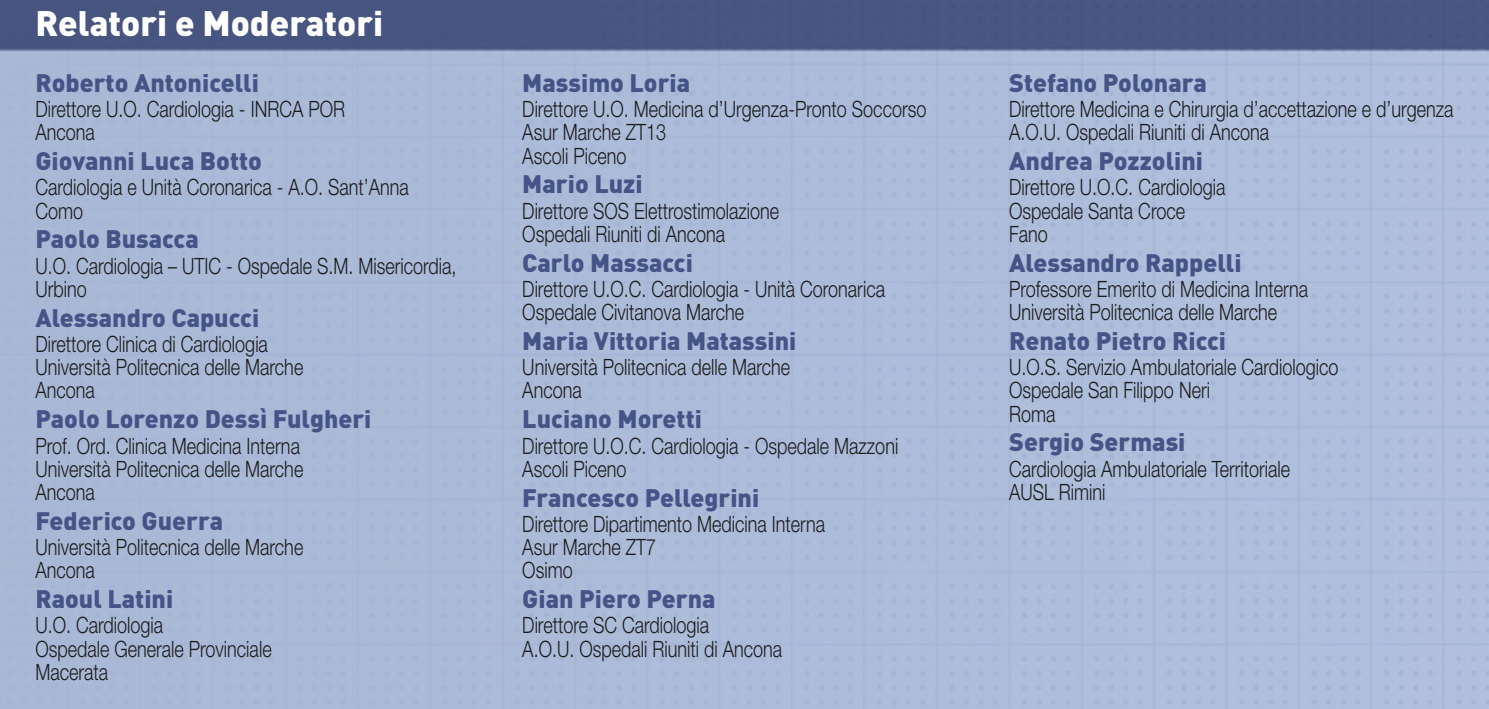
<style>
.page{position:relative;width:1489px;height:709px;background:#fff}
.page>*{position:absolute;margin:0;border:0;box-sizing:border-box;transform-origin:0 0}
.t1{font:900 35px "DIN";color:#fff}
.t2{font:900 25px "DIN";color:#445486}
.t3{font:300 22.5px/23.2px "Helvetica Neue";color:#1b1b1b;scale:.8 1}
</style>
<div class="page">
<img style="left:0;top:0;width:1488px;height:709px">
<h1 class="t1" style="left:35px;top:0;width:349px">Relatori e Moderatori</h1>
<p class="t2" style="left:35px;top:66px;width:225px">Roberto Antonicelli</p>
<p class="t3" style="left:35px;top:97px;width:388px">Direttore U.O. Cardiologia - INRCA POR<br>Ancona</p>
<p class="t2" style="left:35px;top:144px;width:228px">Giovanni Luca Botto</p>
<p class="t3" style="left:35px;top:175px;width:468px">Cardiologia e Unità Coronarica - A.O. Sant’Anna<br>Como</p>
<p class="t2" style="left:35px;top:223px;width:165px">Paolo Busacca</p>
<p class="t3" style="left:35px;top:254px;width:528px">U.O. Cardiologia – UTIC - Ospedale S.M. Misericordia,<br>Urbino</p>
<p class="t2" style="left:35px;top:301px;width:225px">Alessandro Capucci</p>
<p class="t3" style="left:35px;top:332px;width:336px">Direttore Clinica di Cardiologia<br>Università Politecnica delle Marche<br>Ancona</p>
<p class="t2" style="left:35px;top:402px;width:337px">Paolo Lorenzo Dessì Fulgheri</p>
<p class="t3" style="left:35px;top:433px;width:336px">Prof. Ord. Clinica Medicina Interna<br>Università Politecnica delle Marche<br>Ancona</p>
<p class="t2" style="left:35px;top:504px;width:189px">Federico Guerra</p>
<p class="t3" style="left:35px;top:535px;width:336px">Università Politecnica delle Marche<br>Ancona</p>
<p class="t2" style="left:35px;top:582px;width:139px">Raoul Latini</p>
<p class="t3" style="left:35px;top:613px;width:297px">U.O. Cardiologia<br>Ospedale Generale Provinciale<br>Macerata</p>
<p class="t2" style="left:522px;top:66px;width:169px">Massimo Loria</p>
<p class="t3" style="left:522px;top:97px;width:506px">Direttore U.O. Medicina d’Urgenza-Pronto Soccorso<br>Asur Marche ZT13<br>Ascoli Piceno</p>
<p class="t2" style="left:522px;top:167px;width:122px">Mario Luzi</p>
<p class="t3" style="left:522px;top:198px;width:322px">Direttore SOS Elettrostimolazione<br>Ospedali Riuniti di Ancona</p>
<p class="t2" style="left:522px;top:246px;width:172px">Carlo Massacci</p>
<p class="t3" style="left:522px;top:277px;width:455px">Direttore U.O.C. Cardiologia - Unità Coronarica<br>Ospedale Civitanova Marche</p>
<p class="t2" style="left:522px;top:324px;width:275px">Maria Vittoria Matassini</p>
<p class="t3" style="left:522px;top:355px;width:336px">Università Politecnica delle Marche<br>Ancona</p>
<p class="t2" style="left:522px;top:402px;width:181px">Luciano Moretti</p>
<p class="t3" style="left:522px;top:433px;width:471px">Direttore U.O.C. Cardiologia - Ospedale Mazzoni<br>Ascoli Piceno</p>
<p class="t2" style="left:522px;top:481px;width:238px">Francesco Pellegrini</p>
<p class="t3" style="left:522px;top:511px;width:380px">Direttore Dipartimento Medicina Interna<br>Asur Marche ZT7<br>Osimo</p>
<p class="t2" style="left:522px;top:582px;width:195px">Gian Piero Perna</p>
<p class="t3" style="left:522px;top:613px;width:326px">Direttore SC Cardiologia<br>A.O.U. Ospedali Riuniti di Ancona</p>
<p class="t2" style="left:1009px;top:66px;width:199px">Stefano Polonara</p>
<p class="t3" style="left:1009px;top:97px;width:557px">Direttore Medicina e Chirurgia d’accettazione e d’urgenza<br>A.O.U. Ospedali Riuniti di Ancona</p>
<p class="t2" style="left:1009px;top:144px;width:195px">Andrea Pozzolini</p>
<p class="t3" style="left:1009px;top:175px;width:272px">Direttore U.O.C. Cardiologia<br>Ospedale Santa Croce<br>Fano</p>
<p class="t2" style="left:1009px;top:246px;width:234px">Alessandro Rappelli</p>
<p class="t3" style="left:1009px;top:277px;width:375px">Professore Emerito di Medicina Interna<br>Università Politecnica delle Marche</p>
<p class="t2" style="left:1009px;top:324px;width:218px">Renato Pietro Ricci</p>
<p class="t3" style="left:1009px;top:355px;width:413px">U.O.S. Servizio Ambulatoriale Cardiologico<br>Ospedale San Filippo Neri<br>Roma</p>
<p class="t2" style="left:1009px;top:425px;width:178px">Sergio Sermasi</p>
<p class="t3" style="left:1009px;top:456px;width:352px">Cardiologia Ambulatoriale Territoriale<br>AUSL Rimini</p>
</div>
